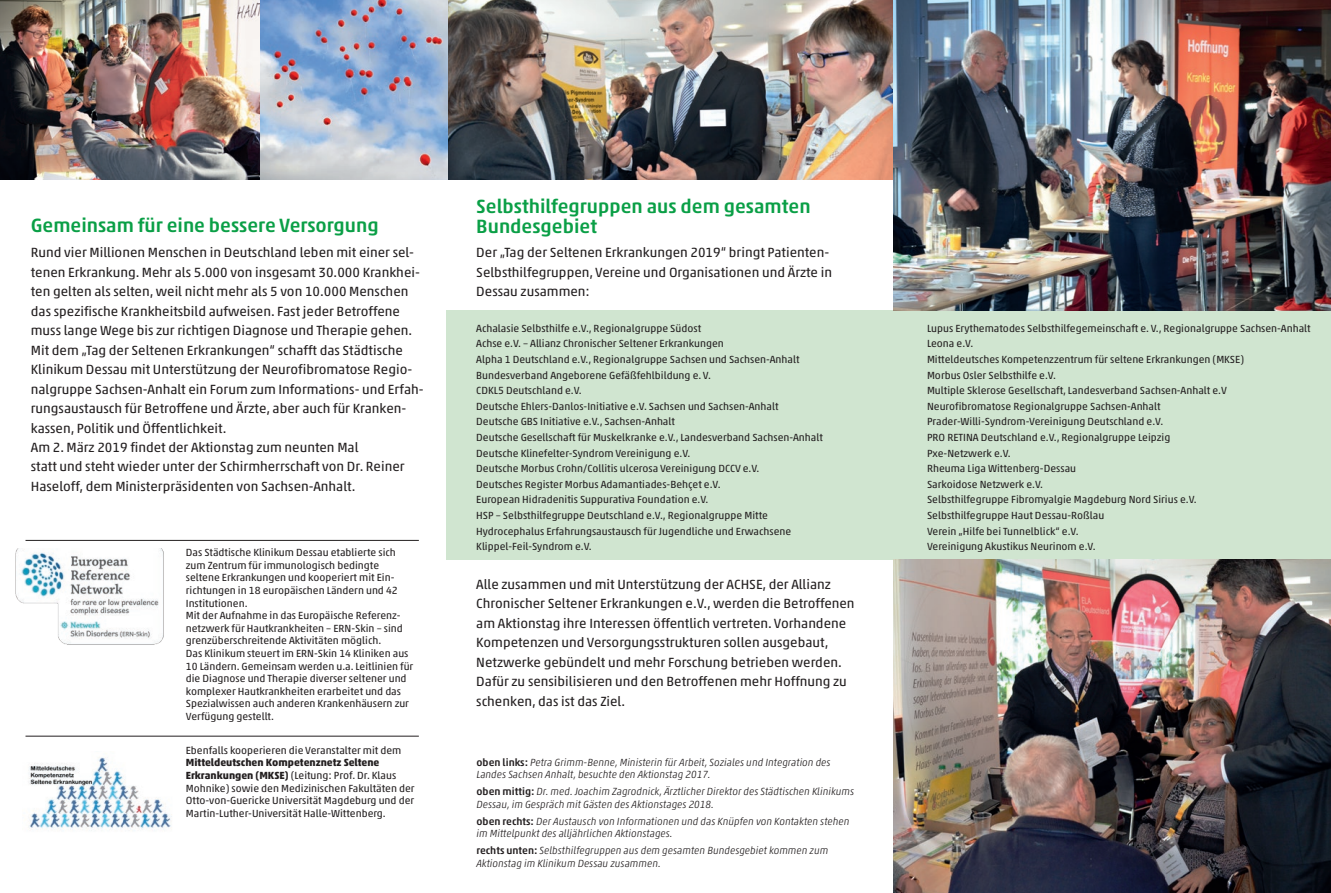
<style>
.page{position:relative;width:1331px;height:893px;background:#fff}
.page>*{position:absolute;margin:0;border:0;box-sizing:border-box;transform-origin:0 0}
.t1{font:500 19.5px/19.5px "Akko W01";color:#0a9f46}
.t2{font:13.5px/19.5px "Akko W01";color:#231f20}
.t3{font:10.5px/15.6px "Akko W01";color:#231f20}
.t4{font:italic 300 10.5px/12.6px "Akko W01";color:#231f20}
.s1{font-weight:700}
.s2{font-weight:500;font-style:normal}
</style>
<div class="page">
<div style="left:446px;top:310px;width:885px;height:250px;background:#d0e5d0"></div>
<img style="left:0;top:0;width:260px;height:180px">
<img style="left:893px;top:560px;width:438px;height:333px">
<img style="left:260px;top:0;width:633px;height:180px">
<img style="left:893px;top:0;width:438px;height:310px">
<img style="left:29px;top:757px;width:143px;height:74px">
<img style="left:15px;top:548px;width:149px;height:97px">
<hr style="left:26px;top:736px;width:393px;height:1px;background:#231f20">
<hr style="left:26px;top:540px;width:393px;height:1px;background:#231f20">
<h1 class="t1" style="left:31px;top:215px;width:349px">Gemeinsam für eine bessere Versorgung</h1>
<p class="t2" style="left:31px;top:242px;width:394px">Rund vier Millionen Menschen in Deutschland leben mit einer sel&shy;tenen Erkrankung. Mehr als 5.000 von insgesamt 30.000 Krankhei&shy;ten gelten als selten, weil nicht mehr als 5 von 10.000 Menschen das spezifische Krankheitsbild aufweisen. Fast jeder Betroffene muss lange Wege bis zur richtigen Diagnose und Therapie gehen.<br>Mit dem „Tag der Seltenen Erkrankungen“ schafft das Städtische Klinikum Dessau mit Unterstützung der Neurofibromatose Regio&shy;nalgruppe Sachsen-Anhalt ein Forum zum Informations- und Erfah&shy;rungsaustausch für Betroffene und Ärzte, aber auch für Kranken&shy;kassen, Politik und Öffentlichkeit.<br>Am 2. März 2019 findet der Aktionstag zum neunten Mal<br>statt und steht wieder unter der Schirmherrschaft von Dr. Reiner Haseloff, dem Ministerpräsidenten von Sachsen-Anhalt.</p>
<p class="t3" style="left:186px;top:546px;width:229px;line-height:12.6px">Das Städtische Klinikum Dessau etablierte sich zum Zentrum für immunologisch bedingte seltene Erkrankungen und kooperiert mit Ein&shy;richtungen in 18 europäischen Ländern und 42<br>Institutionen.<br>Mit der Aufnahme in das Europäische Referenz&shy;netzwerk für Hautkrankheiten – ERN-Skin – sind grenzüberschreitende Aktivitäten möglich.<br>Das Klinikum steuert im ERN-Skin 14 Kliniken aus 10 Ländern. Gemeinsam werden u.a. Leitlinien für die Diagnose und Therapie diverser seltener und komplexer Hautkrankheiten erarbeitet und das Spezialwissen auch anderen Krankenhäusern zur Verfügung gestellt.</p>
<p class="t3" style="left:186px;top:742px;width:217px">Ebenfalls kooperieren die Veranstalter mit dem</p>
<p class="t3" style="left:186px;top:756px;width:230px;line-height:12.6px"><span class="s1">Mitteldeutschen Kompetenznetz Seltene Erkrankungen (MKSE)</span> (Leitung: Prof. Dr. Klaus Mohnike) sowie den Medizinischen Fakultäten der Otto-von-Guericke Universität Magdeburg und der Martin-Luther-Universität Halle-Wittenberg.</p>
<h1 class="t1" style="left:476px;top:196px;width:336px">Selbsthilfegruppen aus dem gesamten<br>Bundesgebiet</h1>
<p class="t2" style="left:476px;top:242px;width:357px">Der „Tag der Seltenen Erkrankungen 2019“ bringt Patienten-<br>Selbsthilfegruppen, Vereine und Organisationen und Ärzte in<br>Dessau zusammen:</p>
<p class="t3" style="left:476px;top:320px;width:348px">Achalasie Selbsthilfe e.V., Regionalgruppe Südost<br>Achse e.V. – Allianz Chronischer Seltener Erkrankungen<br>Alpha 1 Deutschland e.V., Regionalgruppe Sachsen und Sachsen-Anhalt Bundesverband Angeborene Gefäßfehlbildung e. V.<br>CDKL5 Deutschland e.V.<br>Deutsche Ehlers-Danlos-Initiative e.V. Sachsen und Sachsen-Anhalt Deutsche GBS Initiative e.V., Sachsen-Anhalt<br>Deutsche Gesellschaft für Muskelkranke e.V., Landesverband Sachsen-Anhalt Deutsche Klinefelter-Syndrom Vereinigung e.V.<br>Deutsche Morbus Crohn/Collitis ulcerosa Vereinigung DCCV e.V.<br>Deutsches Register Morbus Adamantiades-Behçet e.V.<br>European Hidradenitis Suppurativa Foundation e.V.<br>HSP – Selbsthilfegruppe Deutschland e.V., Regionalgruppe Mitte Hydrocephalus Erfahrungsaustausch für Jugendliche und Erwachsene Klippel-Feil-Syndrom e.V.</p>
<p class="t3" style="left:927px;top:320px;width:385px">Lupus Erythematodes Selbsthilfegemeinschaft e. V., Regionalgruppe Sachsen-Anhalt Leona e.V.<br>Mitteldeutsches Kompetenzzentrum für seltene Erkrankungen (MKSE)<br>Morbus Osler Selbsthilfe e.V.<br>Multiple Sklerose Gesellschaft, Landesverband Sachsen-Anhalt e.V Neurofibromatose Regionalgruppe Sachsen-Anhalt Prader-Willi-Syndrom-Vereinigung Deutschland e.V.<br>PRO RETINA Deutschland e.V., Regionalgruppe Leipzig<br>Pxe-Netzwerk e.V.<br>Rheuma Liga Wittenberg-Dessau<br>Sarkoidose Netzwerk e.V.<br>Selbsthilfegruppe Fibromyalgie Magdeburg Nord Sirius e.V.<br>Selbsthilfegruppe Haut Dessau-Roßlau<br>Verein „Hilfe bei Tunnelblick“ e.V.<br>Vereinigung Akustikus Neurinom e.V.</p>
<p class="t2" style="left:476px;top:574px;width:380px">Alle zusammen und mit Unterstützung der ACHSE, der Allianz Chronischer Seltener Erkrankungen e.V., werden die Betroffenen am Aktionstag ihre Interessen öffentlich vertreten. Vorhandene Kompetenzen und Versorgungsstrukturen sollen ausgebaut, Netzwerke gebündelt und mehr Forschung betrieben werden.<br>Dafür zu sensibilisieren und den Betroffenen mehr Hoffnung zu schenken, das ist das Ziel.</p>
<p class="t4" style="left:476px;top:756px;width:356px"><span class="s2">oben links:</span> Petra Grimm-Benne, Ministerin für Arbeit, Soziales und Integration des<br>Landes Sachsen Anhalt, besuchte den Aktionstag 2017.</p>
<p class="t4" style="left:476px;top:785px;width:379px"><span class="s2">oben mittig:</span> Dr. med. Joachim Zagrodnick, Ärztlicher Direktor des Städtischen Klinikums<br>Dessau, im Gespräch mit Gästen des Aktionstages 2018.</p>
<p class="t4" style="left:476px;top:815px;width:375px"><span class="s2">oben rechts:</span> Der Austausch von Informationen und das Knüpfen von Kontakten stehen im Mittelpunkt des alljährlichen Aktionstages.</p>
<p class="t4" style="left:476px;top:844px;width:353px"><span class="s2">rechts unten:</span> Selbsthilfegruppen aus dem gesamten Bundesgebiet kommen zum<br>Aktionstag im Klinikum Dessau zusammen.</p>
</div>
